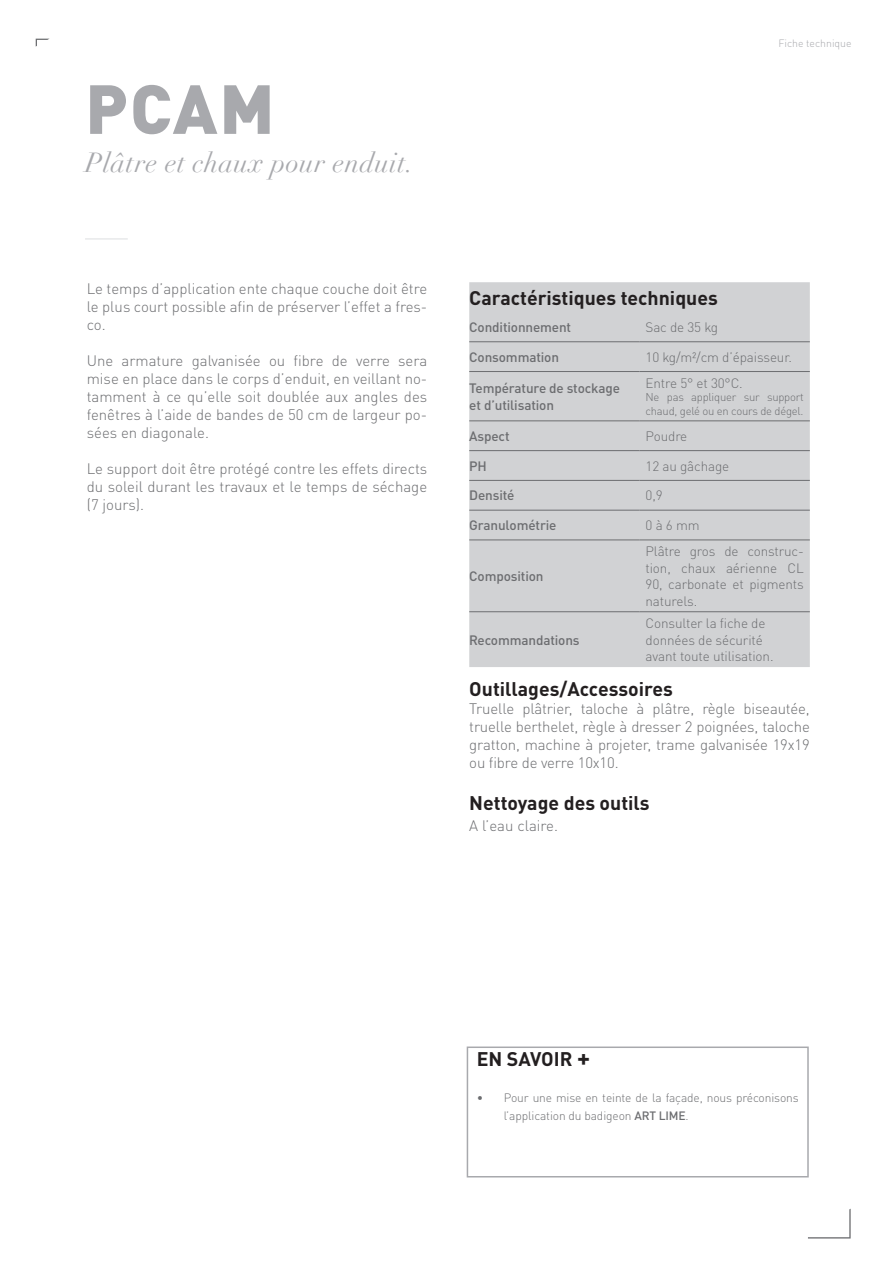
<style>
.page{position:relative;width:893px;height:1263px;background:#fff}
.page>*{position:absolute;margin:0;border:0;box-sizing:border-box;transform-origin:0 0}
.t1{font:900 68.25px "DINOT";color:#a8a9ad}
.t2{font:italic 27px "Didot";letter-spacing:.02em;color:#a8a9ad}
.t3{font:700 19.5px "DINOT";color:#231f20}
.t4{font:300 15px/18px "DINOT";color:#6c6d70;text-align:justify}
.t5{font:300 13.5px/16.5px "DINOT";letter-spacing:-.01em;color:#6c6d70;text-align:justify}
.t6{font:500 13.5px/16.5px "DINOT";letter-spacing:-.01em;color:#6c6d70}
.t7{font:300 12px/18px "DINOT";letter-spacing:-.01em;color:#6c6d70}
.t8{font:300 11.25px/13.5px "DINOT";letter-spacing:-.02em;color:#6c6d70}
.t9{font:300 10.5px "DINOT";color:#a8a9ad}
.s1{font-size:24px}
.s2{font-weight:500}
</style>
<div class="page">
<svg style="left:85px;top:238px;width:43px;height:2px"></svg>
<svg style="left:36px;top:39px;width:13px;height:8px"></svg>
<svg style="left:808px;top:1209px;width:43px;height:29px"></svg>
<div style="left:467px;top:1046px;width:342px;height:131px;border:2px solid #a8a9ad"></div>
<div style="left:469px;top:282px;width:341px;height:385px;background:#d1d2d4"></div>
<hr style="left:469px;top:341px;width:170px;height:1px;background:#6c6d70">
<hr style="left:639px;top:341px;width:171px;height:1px;background:#6c6d70">
<hr style="left:469px;top:371px;width:170px;height:1px;background:#6c6d70">
<hr style="left:639px;top:371px;width:171px;height:1px;background:#6c6d70">
<hr style="left:469px;top:421px;width:170px;height:1px;background:#6c6d70">
<hr style="left:639px;top:421px;width:171px;height:1px;background:#6c6d70">
<hr style="left:469px;top:450px;width:170px;height:1px;background:#6c6d70">
<hr style="left:639px;top:450px;width:171px;height:1px;background:#6c6d70">
<hr style="left:469px;top:480px;width:170px;height:1px;background:#6c6d70">
<hr style="left:639px;top:480px;width:171px;height:1px;background:#6c6d70">
<hr style="left:469px;top:510px;width:170px;height:1px;background:#6c6d70">
<hr style="left:639px;top:510px;width:171px;height:1px;background:#6c6d70">
<hr style="left:469px;top:540px;width:170px;height:1px;background:#6c6d70">
<hr style="left:639px;top:540px;width:171px;height:1px;background:#6c6d70">
<hr style="left:469px;top:611px;width:170px;height:1px;background:#6c6d70">
<hr style="left:639px;top:611px;width:171px;height:1px;background:#6c6d70">
<h1 class="t1" style="left:85px;top:63px;width:191px">PCAM</h1>
<h2 class="t2" style="left:85px;top:146px;width:330px">Plâtre et chaux pour enduit.</h2>
<p class="t4" style="left:87px;top:279px;width:342px">Le temps d’application ente chaque couche doit être le plus court possible afin de préserver l’effet a fres&shy;co.</p>
<p class="t4" style="left:87px;top:351px;width:342px">Une armature galvanisée ou fibre de verre sera mise en place dans le corps d’enduit, en veillant no&shy;tamment à ce qu’elle soit doublée aux angles des fenêtres à l’aide de bandes de 50 cm de largeur po&shy;sées en diagonale.</p>
<p class="t4" style="left:87px;top:459px;width:342px">Le support doit être protégé contre les effets directs du soleil durant les travaux et le temps de séchage (7 jours).</p>
<p class="t9" style="left:778px;top:36px;width:75px">Fiche technique</p>
<h3 class="t3" style="left:469px;top:285px;width:250px">Caractéristiques techniques</h3>
<p class="t6" style="left:469px;top:318px;width:103px">Conditionnement</p>
<p class="t5" style="left:645px;top:319px;width:74px">Sac de 35 kg</p>
<p class="t6" style="left:469px;top:348px;width:91px">Consommation</p>
<p class="t5" style="left:645px;top:349px;width:148px">10 kg/m²/cm d’épaisseur.</p>
<p class="t6" style="left:469px;top:380px;width:152px">Température de stockage et d’utilisation</p>
<p class="t5" style="left:645px;top:375px;width:99px">Entre 5° et 30°C.</p>
<p class="t8" style="left:645px;top:390px;width:160px">Ne pas appliquer sur support chaud, gelé ou en cours de dégel.</p>
<p class="t6" style="left:469px;top:427px;width:42px">Aspect</p>
<p class="t5" style="left:645px;top:428px;width:43px">Poudre</p>
<p class="t6" style="left:469px;top:457px;width:19px">PH</p>
<p class="t5" style="left:645px;top:457px;width:85px">12 au gâchage</p>
<p class="t6" style="left:469px;top:487px;width:47px">Densité</p>
<p class="t5" style="left:645px;top:487px;width:19px">0,9</p>
<p class="t6" style="left:469px;top:517px;width:89px">Granulométrie</p>
<p class="t5" style="left:645px;top:517px;width:56px">0 à 6 mm</p>
<p class="t6" style="left:469px;top:568px;width:76px">Composition</p>
<p class="t6" style="left:469px;top:631px;width:112px">Recommandations</p>
<p class="t5" style="left:645px;top:543px;width:160px">Plâtre gros de construc&shy;tion, chaux aérienne CL 90, carbonate et pigments naturels.</p>
<p class="t5" style="left:645px;top:615px;width:130px;text-align:left">Consulter la fiche de données de sécurité avant toute utilisation.</p>
<h3 class="t3" style="left:469px;top:676px;width:205px">Outillages/Accessoires</h3>
<p class="t4" style="left:469px;top:700px;width:342px">Truelle plâtrier, taloche à plâtre, règle biseautée, truelle berthelet, règle à dresser 2 poignées, taloche gratton, machine à projeter, trame galvanisée 19x19 ou fibre de verre 10x10.</p>
<h3 class="t3" style="left:469px;top:790px;width:182px">Nettoyage des outils</h3>
<p class="t4" style="left:469px;top:817px;width:90px">A l’eau claire.</p>
<h3 class="t3" style="left:477px;top:1046px;width:115px">EN SAVOIR <span class="s1">+</span></h3>
<p class="t7" style="left:504px;top:1089px;width:297px;text-indent:-27px">• Pour une mise en teinte de la façade, nous préconisons l’application du badigeon <span class="s2">ART LIME</span>.</p>
</div>
